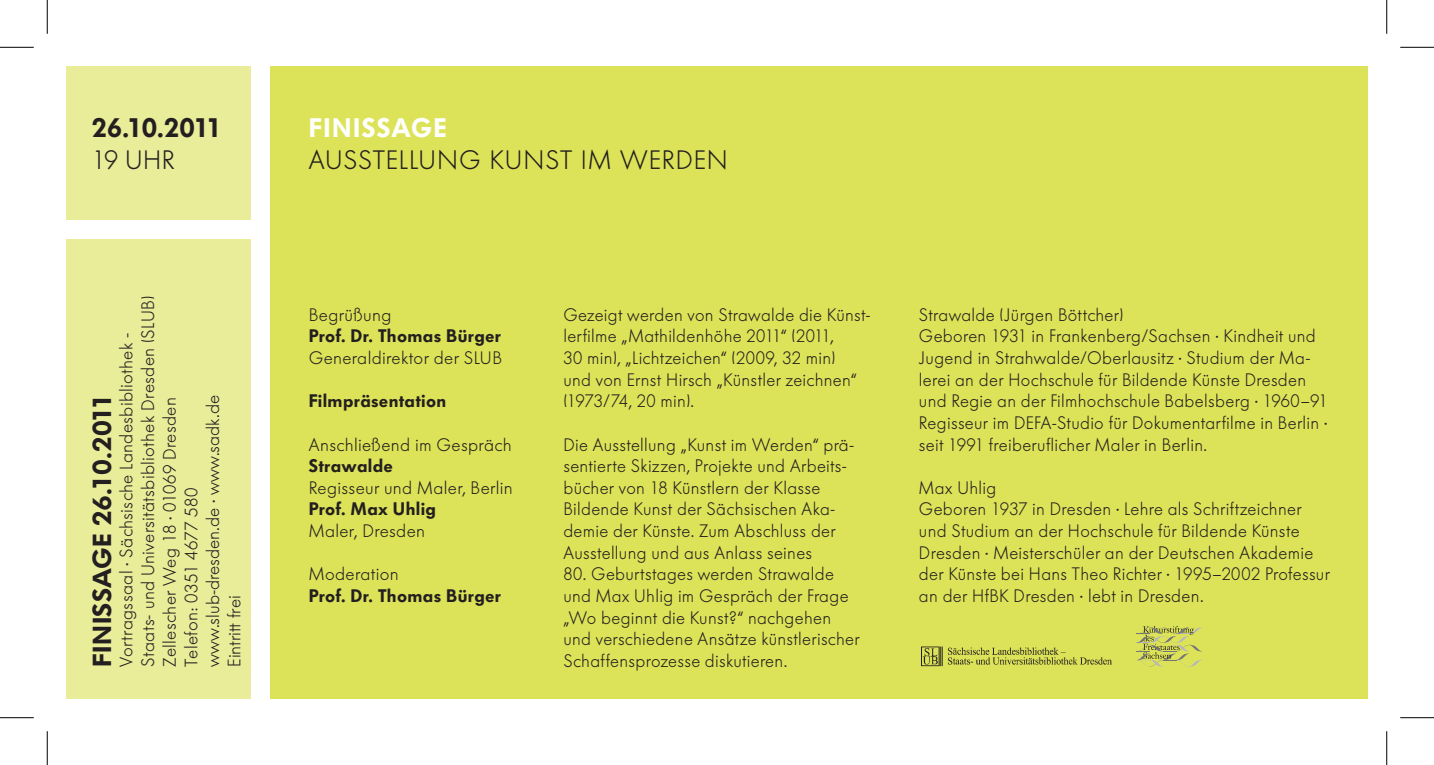
<style>
.page{position:relative;width:1434px;height:765px;background:#fff}
.page>*{position:absolute;margin:0;border:0;box-sizing:border-box;transform-origin:0 0}
.t1{font:300 26.55px "Futura BQ";letter-spacing:.03em;color:#231f20}
.t2{font:600 26.55px "Futura BQ";letter-spacing:-.035em;color:#231f20}
.t3{font:600 26.55px "Futura BQ";letter-spacing:.05em;color:#fff}
.t4{font:600 25.88px "Futura BQ";color:#231f20;scale:1.05 1}
.t5{font:300 18px/21.6px "Futura BQ";letter-spacing:.015em;color:#231f20}
.t6{font:600 18px "Futura BQ";letter-spacing:.02em;color:#231f20}
</style>
<div class="page">
<div style="left:270px;top:66px;width:1097px;height:632px;background:#dde358"></div>
<div style="left:66px;top:66px;width:185px;height:153px;background:#e9ec99"></div>
<div style="left:66px;top:239px;width:185px;height:459px;background:#e9ec99"></div>
<svg style="left:1137px;top:626px;width:65px;height:40px"></svg>
<img style="left:921px;top:646px;width:191px;height:20px">
<hr style="left:0;top:47px;width:34px;height:1px;background:#000">
<hr style="left:1400px;top:47px;width:34px;height:1px;background:#000">
<hr style="left:0;top:717px;width:34px;height:1px;background:#000">
<hr style="left:1400px;top:717px;width:34px;height:1px;background:#000">
<hr style="left:47px;top:0;width:1px;height:34px;background:#000">
<hr style="left:47px;top:730px;width:1px;height:34px;background:#000">
<hr style="left:1386px;top:0;width:1px;height:34px;background:#000">
<hr style="left:1386px;top:730px;width:1px;height:34px;background:#000">
<h1 class="t2" style="left:92px;top:112px;width:132px">26.10.2011</h1>
<h1 class="t1" style="left:92px;top:144px;width:79px">19 Uhr</h1>
<p class="t5" style="left:116px;top:666px;width:372px;rotate:-90deg">Vortragssaal ∙ Sächsische Landesbibliothek - Staats- und Universitätsbibliothek Dresden (SLUB)<br>Zellescher Weg 18 ∙ 01069 Dresden<br>Telefon: 0351 4677 580<br>www.slub-dresden.de ∙ www.sadk.de<br>Eintritt frei</p>
<h2 class="t4" style="left:87px;top:666px;width:262px;rotate:-90deg">FINISSAGE 26.10.2011</h2>
<h1 class="t3" style="left:309px;top:112px;width:139px">FINISSAGE</h1>
<h1 class="t1" style="left:309px;top:144px;width:421px">AUSSTELLUNG KUNST IM WERDEN</h1>
<p class="t5" style="left:309px;top:304px;width:84px">Begrüßung</p>
<p class="t6" style="left:309px;top:325px;width:194px">Prof. Dr. Thomas Bürger</p>
<p class="t5" style="left:309px;top:347px;width:194px">Generaldirektor der SLUB</p>
<p class="t6" style="left:309px;top:390px;width:139px">Filmpräsentation</p>
<p class="t5" style="left:309px;top:433px;width:205px">Anschließend im Gespräch</p>
<p class="t6" style="left:309px;top:455px;width:86px">Strawalde</p>
<p class="t5" style="left:309px;top:476px;width:206px">Regisseur und Maler, Berlin</p>
<p class="t6" style="left:309px;top:498px;width:129px">Prof. Max Uhlig</p>
<p class="t5" style="left:309px;top:520px;width:118px">Maler, Dresden</p>
<p class="t5" style="left:309px;top:563px;width:91px">Moderation</p>
<p class="t6" style="left:309px;top:584px;width:194px">Prof. Dr. Thomas Bürger</p>
<p class="t5" style="left:563px;top:304px;width:309px">Gezeigt werden von Strawalde die Künst&shy;lerfilme „Mathildenhöhe 2011“ (2011,<br>30 min), „Lichtzeichen“ (2009, 32 min)<br>und von Ernst H irsch „Künstler zeichnen“ (1973/74, 20 min).</p>
<p class="t5" style="left:563px;top:433px;width:292px">Die Ausstellung „Kunst im Werden“ prä&shy;sentierte Skizzen, Projekte und Arbeits&shy;bücher von 18 Künstlern der Klasse Bildende Kunst der Sächsischen Aka&shy;demie der Künste. Zum Abschluss der Ausstellung und aus Anlass seines</p>
<p class="t5" style="left:563px;top:563px;width:298px">80. Geburtstages werden Strawalde und Max Uhlig im Gespräch der Frage „Wo beginnt die Kunst?“ nachgehen und verschiedene Ansätze künstlerischer Schaffensprozesse diskutieren.</p>
<p class="t5" style="left:919px;top:304px;width:410px">Strawalde (Jürgen Böttcher)<br>Geboren 1931 in Frankenberg/Sachsen · Kindheit und Jugend in Strahwalde/Oberlausitz · Studium der Ma&shy;lerei an der Hochschule für Bildende Künste Dresden und Regie an der Filmhochschule Babelsberg · 1960–91<br>Regisseur im DEFA-Studio für Dokumentarfilme in Berlin · seit 1991 freiberuflicher Maler in Berlin.</p>
<p class="t5" style="left:919px;top:476px;width:412px">Max Uhlig<br>Geboren 1937 in Dresden · Lehre als Schriftzeichner und Studium an der Hochschule für Bildende Künste Dresden · Meisterschüler an der Deutschen Akademie der Künste bei H ans Theo Richter · 1995–2002 Professur an der HfBK Dresden · lebt in Dresden.</p>
</div>
